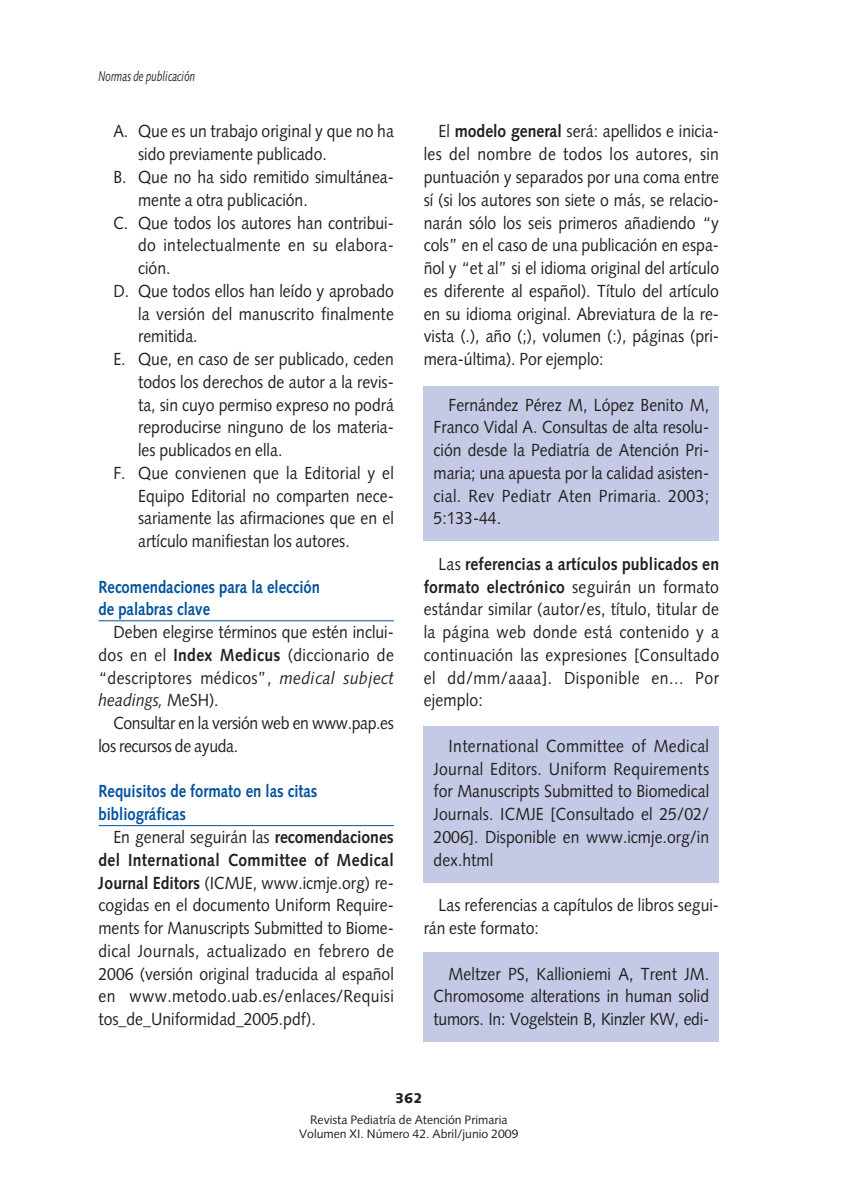
<style>
.page{position:relative;width:844px;height:1191px;background:#fff}
.page>*{position:absolute;margin:0;border:0;box-sizing:border-box;transform-origin:0 0}
.t1{font:17.5px/22.8px "Syntax";color:#231f20;text-align:justify;scale:.9 1}
.t2{font:700 17.5px/22.8px "Syntax";color:#00529f;scale:.85 1}
.t3{font:17.5px/22.8px "Syntax";letter-spacing:-.02em;color:#231f20;scale:.9 1}
.t4{font:17.5px "Syntax";letter-spacing:.02em;color:#231f20;scale:.9 1}
.t5{font:italic 14px "Syntax";color:#231f20;scale:.7 1}
.t6{font:900 14px "Syntax";color:#231f20}
.t7{font:12.25px/14px "Syntax";color:#231f20;text-align:center}
.s1{font-weight:700}
.s2{font-style:italic}
</style>
<div class="page">
<div style="left:423px;top:387px;width:296px;height:154px;background:#c4cae5"></div>
<div style="left:423px;top:726px;width:296px;height:157px;background:#c4cae5"></div>
<div style="left:423px;top:952px;width:296px;height:89px;background:#c4cae5"></div>
<hr style="left:98px;top:620px;width:296px;height:1px;background:#00529f">
<hr style="left:98px;top:825px;width:296px;height:1px;background:#00529f">
<p class="t5" style="left:98px;top:70px;width:140px">Normas de publicación</p>
<p class="t1" style="left:113px;top:122px;width:313px">A. Que es un trabajo original y que no ha</p>
<p class="t1" style="left:138px;top:144px;width:211px">sido previamente publicado.</p>
<p class="t1" style="left:113px;top:167px;width:313px">B. Que no ha sido remitido simultánea-</p>
<p class="t1" style="left:138px;top:190px;width:190px">mente a otra publicación.</p>
<p class="t1" style="left:113px;top:213px;width:313px">C. Que todos los autores han contribui-</p>
<p class="t4" style="left:138px;top:238px;width:285px">do intelectualmente en su elabora-</p>
<p class="t1" style="left:138px;top:258px;width:37px">ción.</p>
<p class="t1" style="left:113px;top:281px;width:313px">D. Que todos ellos han leído y aprobado</p>
<p class="t1" style="left:138px;top:304px;width:285px">la versión del manuscrito finalmente</p>
<p class="t1" style="left:138px;top:326px;width:68px">remitida.</p>
<p class="t1" style="left:113px;top:349px;width:313px">E. Que, en caso de ser publicado, ceden</p>
<p class="t1" style="left:138px;top:372px;width:285px">todos los derechos de autor a la revis-</p>
<p class="t1" style="left:138px;top:395px;width:285px">ta, sin cuyo permiso expreso no podrá</p>
<p class="t1" style="left:138px;top:417px;width:285px">reproducirse ninguno de los materia-</p>
<p class="t1" style="left:138px;top:440px;width:162px">les publicados en ella.</p>
<p class="t1" style="left:113px;top:463px;width:313px">F. Que convienen que la Editorial y el</p>
<p class="t1" style="left:138px;top:486px;width:285px">Equipo Editorial no comparten nece-</p>
<p class="t1" style="left:138px;top:508px;width:285px">sariamente las afirmaciones que en el</p>
<p class="t1" style="left:138px;top:531px;width:237px">artículo manifiestan los autores.</p>
<p class="t2" style="left:98px;top:577px;width:262px">Recomendaciones para la elección de palabras clave</p>
<p class="t1" style="left:98px;top:622px;width:329px;text-indent:15px">Deben elegirse términos que estén inclui&shy;dos en el <span class="s1">Index Medicus</span> (diccionario de “descriptores médicos”, <span class="s2">medical subject headings,</span> MeSH).</p>
<p class="t3" style="left:98px;top:713px;width:329px;text-indent:15px">Consultar en la versión web en www.pap.es los recursos de ayuda.</p>
<p class="t2" style="left:98px;top:781px;width:259px">Requisitos de formato en las citas bibliográficas</p>
<p class="t1" style="left:98px;top:827px;width:329px;text-indent:15px">En general seguirán las <span class="s1">recomendaciones del International Committee of Medical Journal Editors</span> (ICMJE, www.icmje.org) re&shy;cogidas en el documento Uniform Require&shy;ments for Manuscripts Submitted to Biome&shy;dical Journals, actualizado en febrero de 2006 (versión original traducida al español en www.metodo.uab.es/enlaces/Requisi tos_de_Uniformidad_2005.pdf).</p>
<p class="t1" style="left:423px;top:122px;width:329px;text-indent:15px">El <span class="s1">modelo general</span> será: apellidos e inicia&shy;les del nombre de todos los autores, sin puntuación y separados por una coma entre sí (si los autores son siete o más, se relacio&shy;narán sólo los seis primeros añadiendo “y cols” en el caso de una publicación en espa&shy;ñol y “et al” si el idioma original del artículo es diferente al español). Título del artículo en su idioma original. Abreviatura de la re&shy;vista (.), año (;), volumen (:), páginas (pri&shy;mera-última). Por ejemplo:</p>
<p class="t1" style="left:433px;top:395px;width:307px;text-indent:15px">Fernández Pérez M, López Benito M, Franco Vidal A. Consultas de alta resolu&shy;ción desde la Pediatría de Atención Pri&shy;maria; una apuesta por la calidad asisten&shy;cial. Rev Pediatr Aten Primaria. 2003; 5:133-44.</p>
<p class="t1" style="left:423px;top:554px;width:329px;text-indent:15px">Las <span class="s1">referencias a artículos publicados en formato electrónico</span> seguirán un formato estándar similar (autor/es, título, titular de la página web donde está contenido y a continuación las expresiones [Consultado el dd/mm/aaaa]. Disponible en... Por ejemplo:</p>
<p class="t1" style="left:433px;top:736px;width:307px;text-indent:15px">International Committee of Medical Journal Editors. Uniform Requirements for Manuscripts Submitted to Biomedical Journals. ICMJE [Consultado el 25/02/ 2006]. Disponible en www.icmje.org/in dex.html</p>
<p class="t1" style="left:423px;top:895px;width:329px;text-indent:15px">Las referencias a capítulos de libros segui&shy;rán este formato:</p>
<p class="t1" style="left:433px;top:963px;width:307px;text-indent:15px">Meltzer PS, Kallioniemi A, Trent JM.<br>Chromosome alterations in human solid tumors. In: Vogelstein B, Kinzler KW, edi-</p>
<p class="t6" style="left:395px;top:1092px;width:29px">362</p>
<p class="t7" style="left:299px;top:1113px;width:221px">Revista Pediatría de Atención Primaria<br>Volumen XI. Número 42. Abril/junio 2009</p>
</div>
